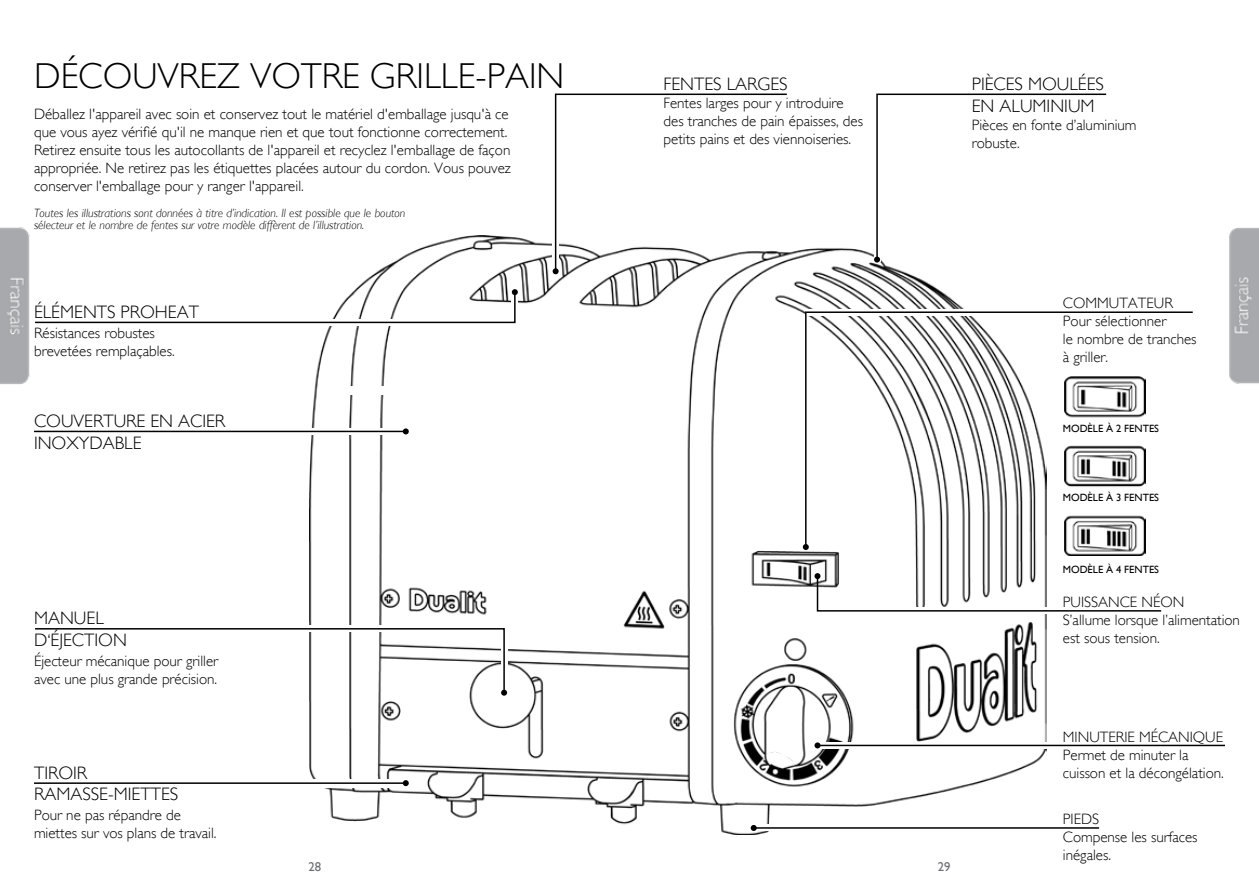
<style>
.page{position:relative;width:1259px;height:893px;background:#fff}
.page>*{position:absolute;margin:0;border:0;box-sizing:border-box;transform-origin:0 0}
.t1{font:300 36px "Gill Sans";color:#000}
.t2{font:300 18px/21.6px "Gill Sans";color:#000}
.t3{font:300 15px/18px "Gill Sans";color:#000}
.t4{font:12.75px "Gill Sans";color:#6d6e71}
.t5{font:italic 300 12px/12px "Gill Sans";color:#000}
.t6{font:10.5px "Gill Sans";color:#000}
</style>
<div class="page">
<img style="left:310px;top:235px;width:736px;height:600px">
<img style="left:746px;top:513px;width:118px;height:115px">
<svg style="left:554px;top:548px;width:18px;height:91px"></svg>
<div style="left:327px;top:386px;width:210px;height:9px;background:#fff"></div>
<div style="left:200px;top:779px;width:210px;height:9px;background:#fff"></div>
<div style="left:553px;top:633px;width:9px;height:9px;background:#fff;border-radius:50%"></div>
<div style="left:563px;top:614px;width:10px;height:9px;background:#fff;border-radius:50%"></div>
<hr style="left:34px;top:782px;width:372px;height:2px;background:#000">
<svg style="left:403px;top:780px;width:6px;height:6px"></svg>
<div style="left:254px;top:319px;width:258px;height:6px;background:#fff"></div>
<svg style="left:225px;top:428px;width:258px;height:6px"></svg>
<div style="left:225px;top:626px;width:258px;height:6px;background:#fff"></div>
<div style="left:512px;top:299px;width:6px;height:69px;background:#fff"></div>
<div style="left:501px;top:622px;width:6px;height:69px;background:#fff"></div>
<svg style="left:41px;top:289px;width:477px;height:35px"></svg>
<hr style="left:34px;top:431px;width:372px;height:1px;background:#000">
<svg style="left:403px;top:428px;width:6px;height:6px"></svg>
<svg style="left:35px;top:627px;width:472px;height:69px"></svg>
<svg style="left:657px;top:679px;width:8px;height:79px"></svg>
<svg style="left:820px;top:742px;width:234px;height:6px"></svg>
<div style="left:797px;top:608px;width:257px;height:6px;background:#fff"></div>
<div style="left:803px;top:479px;width:6px;height:69px;background:#fff"></div>
<div style="left:757px;top:825px;width:238px;height:6px;background:#fff"></div>
<hr style="left:817px;top:745px;width:408px;height:1px;background:#000">
<svg style="left:814px;top:742px;width:6px;height:6px"></svg>
<hr style="left:753px;top:827px;width:346px;height:2px;background:#000">
<svg style="left:750px;top:825px;width:6px;height:6px"></svg>
<svg style="left:874px;top:93px;width:233px;height:170px"></svg>
<svg style="left:552px;top:93px;width:236px;height:181px"></svg>
<img style="left:1229px;top:228px;width:30px;height:156px">
<img style="left:0;top:227px;width:41px;height:157px">
<div style="left:806px;top:310px;width:257px;height:6px;background:#fff"></div>
<svg style="left:804px;top:311px;width:389px;height:237px"></svg>
<svg style="left:803px;top:544px;width:6px;height:6px"></svg>
<img style="left:1064px;top:377px;width:81px;height:57px">
<img style="left:1064px;top:434px;width:81px;height:68px">
<img style="left:1064px;top:502px;width:81px;height:53px">
<svg style="left:814px;top:573px;width:348px;height:39px"></svg>
<h1 class="t1" style="left:34px;top:55px;width:532px">DÉCOUVREZ VOTRE GRILLE-PAIN</h1>
<p class="t3" style="left:34px;top:105px;width:478px">Déballez l'appareil avec soin et conservez tout le matériel d'emballage jusqu'à ce que vous ayez vérifié qu'il ne manque rien et que tout fonctionne correctement.<br>Retirez ensuite tous les autocollants de l'appareil et recyclez l'emballage de façon appropriée. Ne retirez pas les étiquettes placées autour du cordon. Vous pouvez conserver l'emballage pour y ranger l'appareil.</p>
<p class="t5" style="left:34px;top:207px;width:373px">Toutes les illustrations sont données à titre d’indication. Il est possible que le bouton sélecteur et le nombre de fentes sur votre modèle diffèrent de l’illustration.</p>
<p class="t2" style="left:663px;top:73px;width:126px">FENTES LARGES</p>
<p class="t3" style="left:663px;top:94px;width:201px">Fentes larges pour y introduire des tranches de pain épaisses, des petits pains et des viennoiseries.</p>
<p class="t2" style="left:972px;top:73px;width:134px">PIÈCES MOULÉES<br>EN ALUMINIUM</p>
<p class="t3" style="left:972px;top:116px;width:166px">Pièces en fonte d’aluminium robuste.</p>
<p class="t2" style="left:34px;top:302px;width:166px">ÉLÉMENTS PROHEAT</p>
<p class="t3" style="left:34px;top:324px;width:142px">Résistances robustes brevetées remplaçables.</p>
<p class="t2" style="left:34px;top:410px;width:193px">COUVERTURE EN ACIER<br>INOXYDABLE</p>
<p class="t2" style="left:34px;top:608px;width:94px">MANUEL<br>D‘ÉJECTION</p>
<p class="t3" style="left:34px;top:651px;width:186px">Éjecteur mécanique pour griller avec une plus grande précision.</p>
<p class="t2" style="left:34px;top:762px;width:146px">TIROIR<br>RAMASSE-MIETTES</p>
<p class="t3" style="left:34px;top:806px;width:184px">Pour ne pas répandre de miettes sur vos plans de travail.</p>
<p class="t4" style="left:308px;top:859px;width:14px">28</p>
<p class="t4" style="left:938px;top:859px;width:14px">29</p>
<p class="t3" style="left:1063px;top:294px;width:135px">COMMUTATEUR<br>Pour sélectionner<br>le nombre de tranches à griller.</p>
<p class="t6" style="left:1063px;top:423px;width:98px">MODÈLE À 2 FENTES</p>
<p class="t6" style="left:1063px;top:491px;width:98px">MODÈLE À 3 FENTES</p>
<p class="t6" style="left:1063px;top:564px;width:98px">MODÈLE À 4 FENTES</p>
<p class="t3" style="left:1063px;top:593px;width:178px">PUISSANCE NÉON<br>S’allume lorsque l’alimentation est sous tension.</p>
<p class="t3" style="left:1063px;top:728px;width:162px">MINUTERIE MÉCANIQUE<br>Permet de minuter la cuisson et la décongélation.</p>
<p class="t3" style="left:1063px;top:810px;width:136px">PIEDS<br>Compense les surfaces inégales.</p>
</div>
